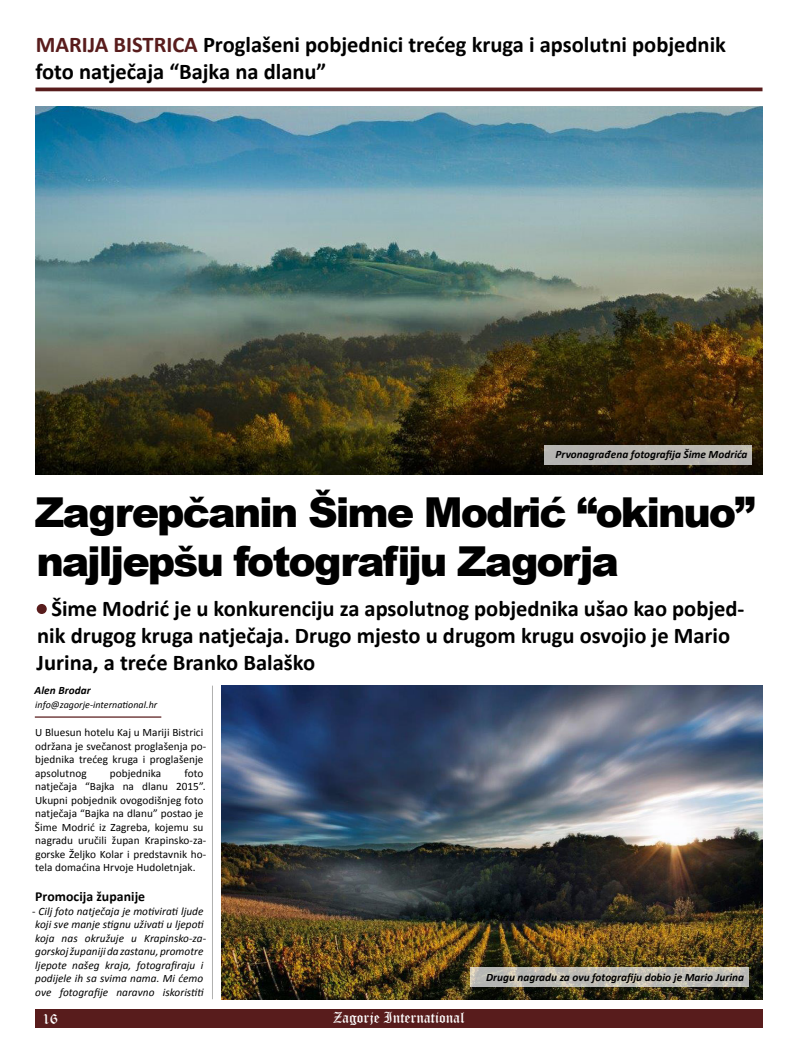
<style>
.page{position:relative;width:798px;height:1063px;background:#fff}
.page>*{position:absolute;margin:0;border:0;box-sizing:border-box;transform-origin:0 0}
.t1{font:900 41.25px/49.5px "Arial";letter-spacing:-.05em;color:#000}
.t2{font:700 22.5px/27px "Calibri";color:#000}
.t3{font:15px "Old English Text";color:#fff}
.t4{font:700 13.75px "Calibri";letter-spacing:.005em;color:#000}
.t5{font:11.25px/13.5px "Calibri";letter-spacing:.005em;color:#000}
.t6{font:italic 11.25px/13.5px "Calibri";letter-spacing:.005em;color:#000}
.t7{font:italic 700 11.25px "Calibri";color:#000}
.t8{font:italic 10px "Calibri";letter-spacing:.005em;color:#000}
.s1{color:#581c1c}
.s2{font-style:normal}
</style>
<div class="page">
<div style="left:35px;top:1009px;width:727px;height:19px;background:#581c1c"></div>
<hr style="left:35px;top:88px;width:727px;height:3px;background:#581c1c">
<hr style="left:35px;top:716px;width:126px;height:2px;background:#581c1c">
<img style="left:35px;top:106px;width:727px;height:369px">
<div style="left:37px;top:604px;width:10px;height:10px;background:#581c1c;border-radius:50%"></div>
<img style="left:221px;top:686px;width:541px;height:313px">
<svg style="left:470px;top:967px;width:278px;height:20px;background:#c2c0b7"></svg>
<div style="left:544px;top:445px;width:207px;height:19px;background:#b9b6b2"></div>
<hr style="left:212px;top:686px;width:1px;height:313px;background:#b1b1b0">
<h2 class="t2" style="left:35px;top:31px;width:691px"><span class="s1">MARIJA BISTRICA</span> Proglašeni pobjednici trećeg kruga i apsolutni pobjednik foto natječaja “Bajka na dlanu”</h2>
<p class="t7" style="left:555px;top:447px;width:193px">Prvonagrađena fotografija Šime Modrića</p>
<h1 class="t1" style="left:35px;top:486px;width:721px">Zagrepčanin Šime Modrić “okinuo” najljepšu fotografiju Zagorja</h1>
<h2 class="t2" style="left:37px;top:596px;width:709px;text-indent:15px">Šime Modrić je u konkurenciju za apsolutnog pobjednika ušao kao pobjed&shy;nik drugog kruga natječaja. Drugo mjesto u drugom krugu osvojio je Mario<br>Jurina, a treće Branko Balaško</h2>
<p class="t7" style="left:35px;top:683px;width:58px">Alen Brodar</p>
<p class="t8" style="left:35px;top:698px;width:124px">info@zagorje-international.hr</p>
<p class="t5" style="left:35px;top:726px;width:173px">U Bluesun hotelu Kaj u Mariji Bistrici održana je svečanost proglašenja po&shy;bjednika trećeg kruga i proglašenje apsolutnog</p>
<p class="t5" style="left:35px;top:766px;width:173px;text-indent:149px">foto natječaja “Bajka na dlanu 2015”.<br>Ukupni pobjednik ovogodišnjeg foto natječaja “Bajka na dlanu” postao je<br>Šime Modrić iz Zagreba, kojemu su nagradu uručili župan Krapinsko-za&shy;gorske Željko Kolar i predstavnik ho&shy;tela domaćina Hrvoje Hudoletnjak.</p>
<p class="t4" style="left:35px;top:888px;width:111px">Promocija županije</p>
<p class="t6" style="left:32px;top:904px;width:175px"><span class="s2">-</span> Cilj foto natječaja je motivirati ljude koji sve manje stignu uživati u ljepoti koja nas okružuje u Krapinsko-za&shy;gorskoj županiji da zastanu, promotre ljepote našeg kraja, fotografiraju i podijele ih sa svima nama. Mi ćemo ove fotografije naravno iskoristiti</p>
<p class="t5" style="left:110px;top:766px;width:53px">pobjednika</p>
<h3 class="t3" style="left:43px;top:1009px;width:17px">16</h3>
<h3 class="t3" style="left:333px;top:1008px;width:133px">Zagorje International</h3>
<p class="t7" style="left:486px;top:970px;width:259px">Drugu nagradu za ovu fotografiju dobio je Mario Jurina</p>
</div>
